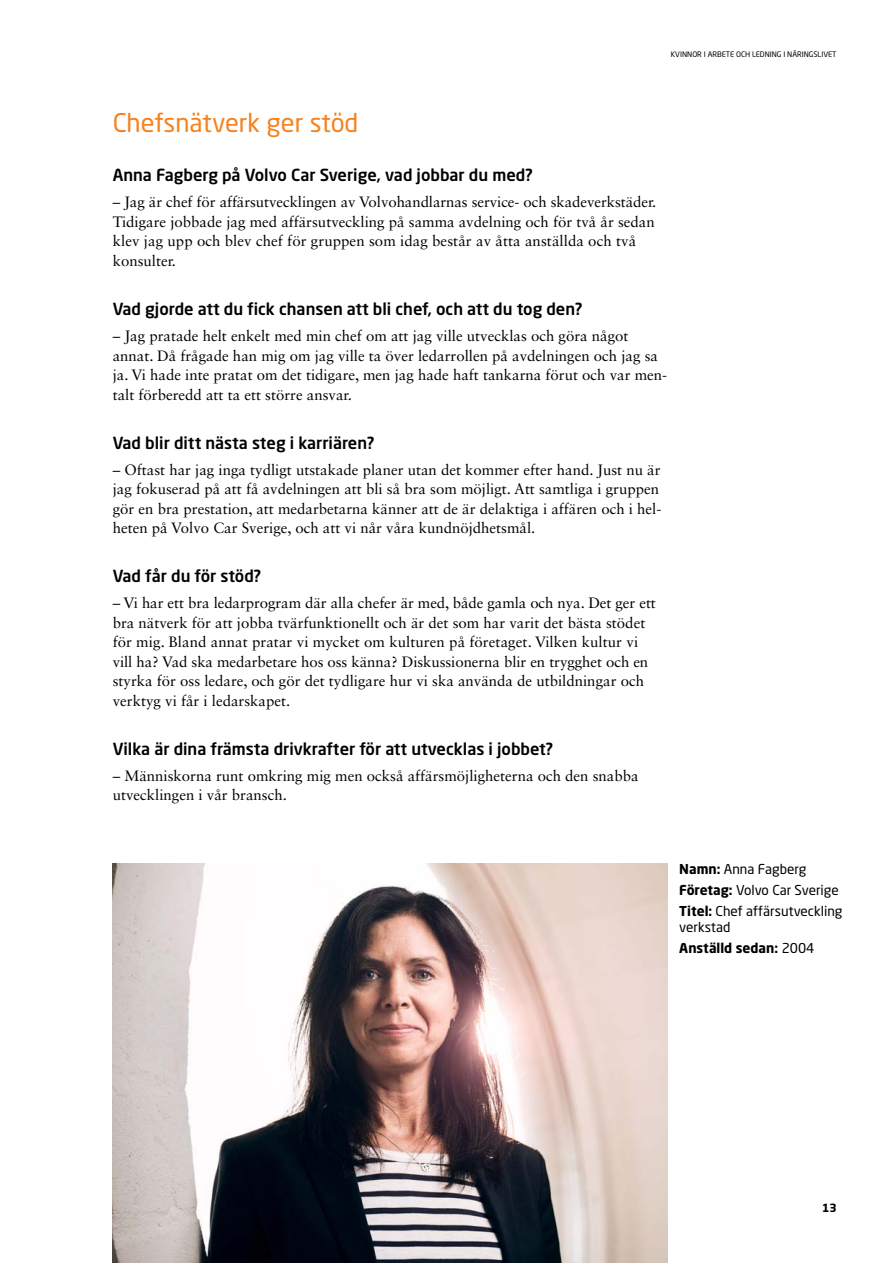
<style>
.page{position:relative;width:893px;height:1263px;background:#fff}
.page>*{position:absolute;margin:0;border:0;box-sizing:border-box;transform-origin:0 0}
.t1{font:25.5px "Neo Sans Pro";color:#f5821f}
.t2{font:500 16.5px "Neo Sans Pro";color:#000}
.t3{font:15px/19.5px "Sabon LT Std";color:#000}
.t4{font:13.5px/20.7px "Neo Sans Pro";color:#000}
.t5{font:700 13.5px/20.7px "Neo Sans Pro";color:#000}
.t6{font:700 11.25px "Neo Sans Pro";color:#000}
.t7{font:7.5px "Neo Sans Pro";color:#000}
.s1{font-weight:700}
.s2{font-weight:400}
</style>
<div class="page">
<img style="left:113px;top:864px;width:555px;height:399px">
<p class="t7" style="left:671px;top:49px;width:167px">KVINNOR I ARBETE OCH LEDNING I NÄRINGSLIVET</p>
<h1 class="t1" style="left:113px;top:107px;width:247px">Chefsnätverk ger stöd</h1>
<p class="t2" style="left:113px;top:165px;width:421px">Anna Fagberg på Volvo Car Sverige, vad jobbar du med?</p>
<p class="t3" style="left:113px;top:192px;width:545px">– Jag är chef för affärsutvecklingen av Volvohandlarnas service- och skadeverkstäder.<br>Tidigare jobbade jag med affärsutveckling på samma avdelning och för två år sedan klev jag upp och blev chef för gruppen som idag består av åtta anställda och två konsulter.</p>
<p class="t2" style="left:113px;top:299px;width:471px">Vad gjorde att du fick chansen att bli chef, och att du tog den?</p>
<p class="t3" style="left:113px;top:326px;width:556px">– Jag pratade helt enkelt med min chef om att jag ville utvecklas och göra något annat. Då frågade han mig om jag ville ta över ledarrollen på avdelningen och jag sa ja. Vi hade inte pratat om det tidigare, men jag hade haft tankarna förut och var men&shy;talt förberedd att ta ett större ansvar.</p>
<p class="t2" style="left:113px;top:432px;width:263px">Vad blir ditt nästa steg i karriären?</p>
<p class="t3" style="left:113px;top:459px;width:550px">– Oftast har jag inga tydligt utstakade planer utan det kommer efter hand. Just nu är jag fokuserad på att få avdelningen att bli så bra som möjligt. Att samtliga i gruppen gör en bra prestation, att medarbetarna känner att de är delaktiga i affären och i hel&shy;heten på Volvo Car Sverige, och att vi når våra kundnöjdhetsmål.</p>
<p class="t2" style="left:113px;top:566px;width:150px">Vad får du för stöd?</p>
<p class="t3" style="left:113px;top:593px;width:545px">– Vi har ett bra ledarprogram där alla chefer är med, både gamla och nya. Det ger ett bra nätverk för att jobba tvärfunktionellt och är det som har varit det bästa stödet för mig. Bland annat pratar vi mycket om kulturen på företaget. Vilken kultur vi vill ha? Vad ska medarbetare hos oss känna? Diskussionerna blir en trygghet och en styrka för oss ledare, och gör det tydligare hur vi ska använda de utbildningar och verktyg vi får i ledarskapet.</p>
<p class="t2" style="left:113px;top:739px;width:442px">Vilka är dina främsta drivkrafter för att utvecklas i jobbet?</p>
<p class="t3" style="left:113px;top:766px;width:527px">– Människorna runt omkring mig men också affärsmöjligheterna och den snabba utvecklingen i vår bransch.</p>
<p class="t4" style="left:679px;top:859px;width:165px"><span class="s1">Namn:</span> Anna Fagberg<br><span class="s1">Företag:</span> Volvo Car Sverige<br><span class="s1">Titel:</span> Chef affärsutveckling</p>
<p class="t5" style="left:679px;top:916px;width:137px"><span class="s2">verkstad<br></span>Anställd sedan: <span class="s2">2004</span></p>
<p class="t6" style="left:822px;top:1200px;width:16px">13</p>
</div>
